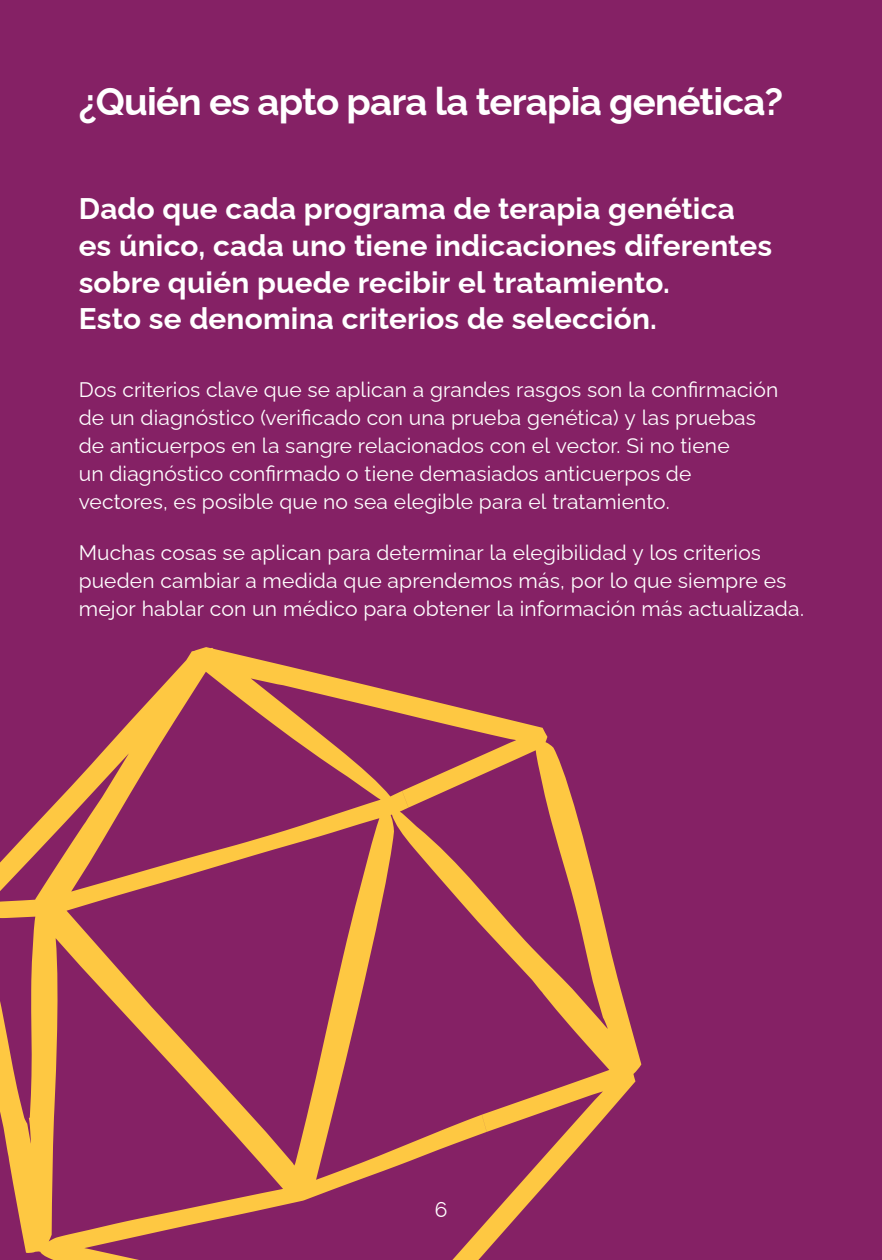
<style>
.page{position:relative;width:882px;height:1260px;background:#852165}
.page>*{position:absolute;margin:0;border:0;box-sizing:border-box;transform-origin:0 0}
.t1{font:700 38.5px "Raleway";letter-spacing:-.02em;color:#fff}
.t2{font:700 29.75px/36.8px "Raleway";letter-spacing:.005em;color:#fff}
.t3{font:21px/28px "Raleway";letter-spacing:.005em;color:#fff}
</style>
<div class="page">
<svg style="left:0;top:647px;width:641px;height:613px"></svg>
<h1 class="t1" style="left:79px;top:71px;width:706px">¿Quién es apto para la terapia genética?</h1>
<h2 class="t2" style="left:79px;top:187px;width:695px">Dado que cada programa de terapia genética es único, cada uno tiene indicaciones diferentes sobre quién puede recibir el tratamiento.<br>Esto se denomina criterios de selección.</h2>
<p class="t3" style="left:79px;top:373px;width:701px">Dos criterios clave que se aplican a grandes rasgos son la confirmación de un diagnóstico (verificado con una prueba genética) y las pruebas de anticuerpos en la sangre relacionados con el vector. Si no tiene<br>un diagnóstico confirmado o tiene demasiados anticuerpos de vectores, es posible que no sea elegible para el tratamiento.</p>
<p class="t3" style="left:79px;top:537px;width:727px">Muchas cosas se aplican para determinar la elegibilidad y los criterios pueden cambiar a medida que aprendemos más, por lo que siempre es mejor hablar con un médico para obtener la información más actualizada.</p>
<p class="t3" style="left:435px;top:1193px;width:14px">6</p>
</div>
